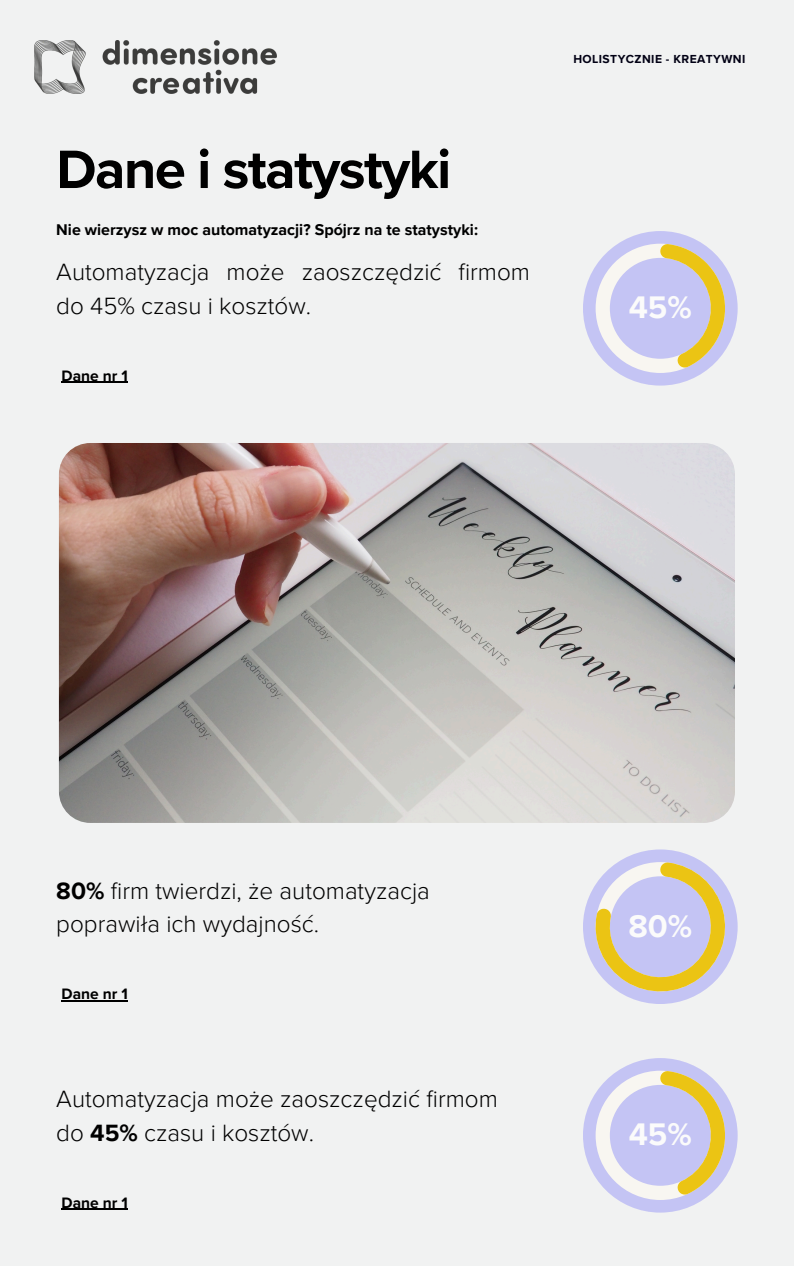
<style>
.page{position:relative;width:794px;height:1266px;background:#fff}
.page>*{position:absolute;margin:0;border:0;box-sizing:border-box;transform-origin:0 0}
.t1{font:700 55.95px "Proxima Nova";letter-spacing:-.025em;color:#000}
.t2{font:700 32.1px "Proxima Nova";color:#fbfbfb}
.t3{font:300 24.22px/33.8px "Proxima Nova";color:#000}
.t4{font:700 15.98px "Proxima Nova";color:#000}
.t5{font:700 15.52px "Proxima Nova";color:#000}
.t6{font:700 12px "Proxima Nova";letter-spacing:.035em;color:#010014}
.s1{font-weight:700}
</style>
<div class="page">
<div style="left:0;top:0;width:793px;height:1266px;background:#f1f2f2"></div>
<img style="left:59px;top:443px;width:675px;height:380px;border-radius:31px">
<svg style="left:582px;top:231px;width:155px;height:155px;fill:#c4c4f4"></svg>
<svg style="left:582px;top:849px;width:155px;height:155px;fill:#c4c4f4"></svg>
<div style="left:582px;top:1058px;width:155px;height:154px;background:#c4c4f4;border-radius:50%"></div>
<svg style="left:595px;top:244px;width:129px;height:129px"></svg>
<svg style="left:595px;top:862px;width:129px;height:129px"></svg>
<svg style="left:595px;top:1070px;width:129px;height:130px"></svg>
<hr style="left:62px;top:382px;width:66px;height:1px;background:#000">
<hr style="left:62px;top:1000px;width:66px;height:1px;background:#000">
<hr style="left:62px;top:1208px;width:66px;height:1px;background:#000">
<img style="left:35px;top:40px;width:242px;height:54px">
<p class="t1" style="left:56px;top:136px;width:396px">Dane i statystyki</p>
<h3 class="t4" style="left:56px;top:220px;width:423px">Nie wierzysz w moc automatyzacji? Spójrz na te statystyki:</h3>
<h1 class="t3" style="left:56px;top:256px;width:475px">Automatyzacja może zaoszczędzić firmom do 45% czasu i kosztów.</h1>
<p class="t5" style="left:62px;top:366px;width:68px">Dane nr 1</p>
<h3 class="t6" style="left:573px;top:52px;width:173px">HOLISTYCZNIE - KREATYWNI</h3>
<h2 class="t2" style="left:628px;top:289px;width:65px">45%</h2>
<h3 class="t3" style="left:56px;top:874px;width:375px"><span class="s1">80%</span> firm twierdzi, że automatyzacja poprawiła ich wydajność.</h3>
<h2 class="t5" style="left:62px;top:984px;width:68px">Dane nr 1</h2>
<h2 class="t3" style="left:56px;top:1082px;width:443px">Automatyzacja może zaoszczędzić firmom do <span class="s1">45%</span> czasu i kosztów.</h2>
<h3 class="t5" style="left:62px;top:1193px;width:68px">Dane nr 1</h3>
<h2 class="t2" style="left:628px;top:907px;width:65px">80%</h2>
<h2 class="t2" style="left:628px;top:1115px;width:65px">45%</h2>
</div>
